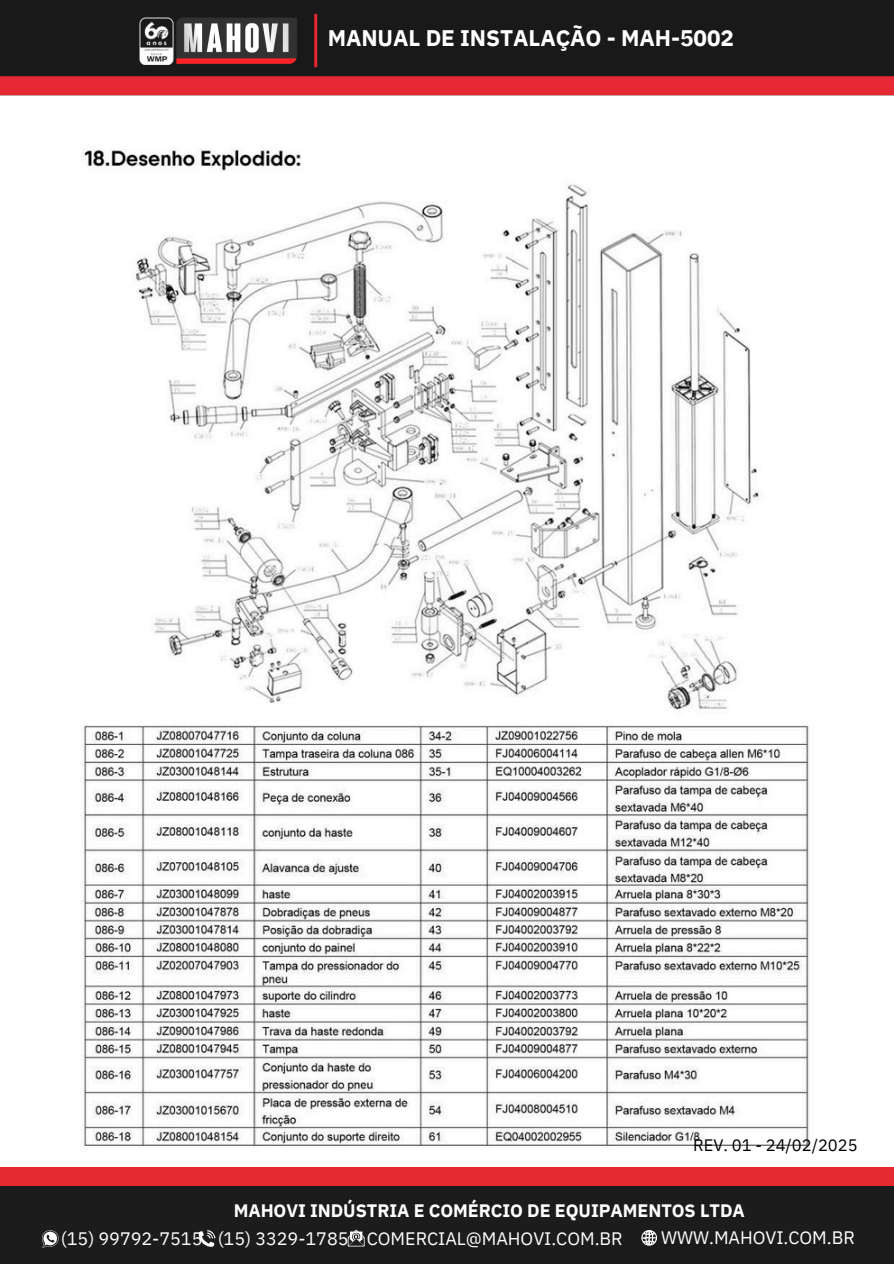
<style>
.page{position:relative;width:894px;height:1264px;background:#fff}
.page>*{position:absolute;margin:0;border:0;box-sizing:border-box;transform-origin:0 0}
.t1{font:700 22.5px "IBM Plex Sans";letter-spacing:-.005em;color:#fff}
.t2{font:18px "IBM Plex Sans";letter-spacing:-.005em;color:#fff}
.t3{font:700 18px "IBM Plex Sans";letter-spacing:-.005em;color:#fff}
.t4{font:16.5px "IBM Plex Sans";letter-spacing:-.005em;color:#000}
</style>
<div class="page">
<img style="left:81px;top:150px;width:728px;height:996px">
<div style="left:0;top:1167px;width:893px;height:77px;background:#e62a32"></div>
<div style="left:0;top:1186px;width:893px;height:77px;background:#1b1c1b"></div>
<svg style="left:42px;top:1230px;width:17px;height:17px"></svg>
<svg style="left:199px;top:1230px;width:16px;height:16px"></svg>
<svg style="left:347px;top:1229px;width:17px;height:17px"></svg>
<svg style="left:641px;top:1230px;width:16px;height:15px"></svg>
<img style="left:0;top:0;width:893px;height:96px">
<img style="left:139px;top:18px;width:34px;height:47px">
<h2 class="t1" style="left:327px;top:23px;width:407px">MANUAL DE INSTALAÇÃO - MAH-5002</h2>
<p class="t4" style="left:693px;top:1133px;width:166px">REV. 01 - 24/02/2025</p>
<p class="t2" style="left:61px;top:1226px;width:143px">(15) 99792-7515</p>
<p class="t3" style="left:233px;top:1198px;width:512px">MAHOVI INDÚSTRIA E COMÉRCIO DE EQUIPAMENTOS LTDA</p>
<p class="t2" style="left:218px;top:1226px;width:132px">(15) 3329-1785</p>
<h3 class="t2" style="left:367px;top:1226px;width:257px">COMERCIAL@MAHOVI.COM.BR</h3>
<h1 class="t2" style="left:661px;top:1225px;width:195px">WWW.MAHOVI.COM.BR</h1>
</div>
